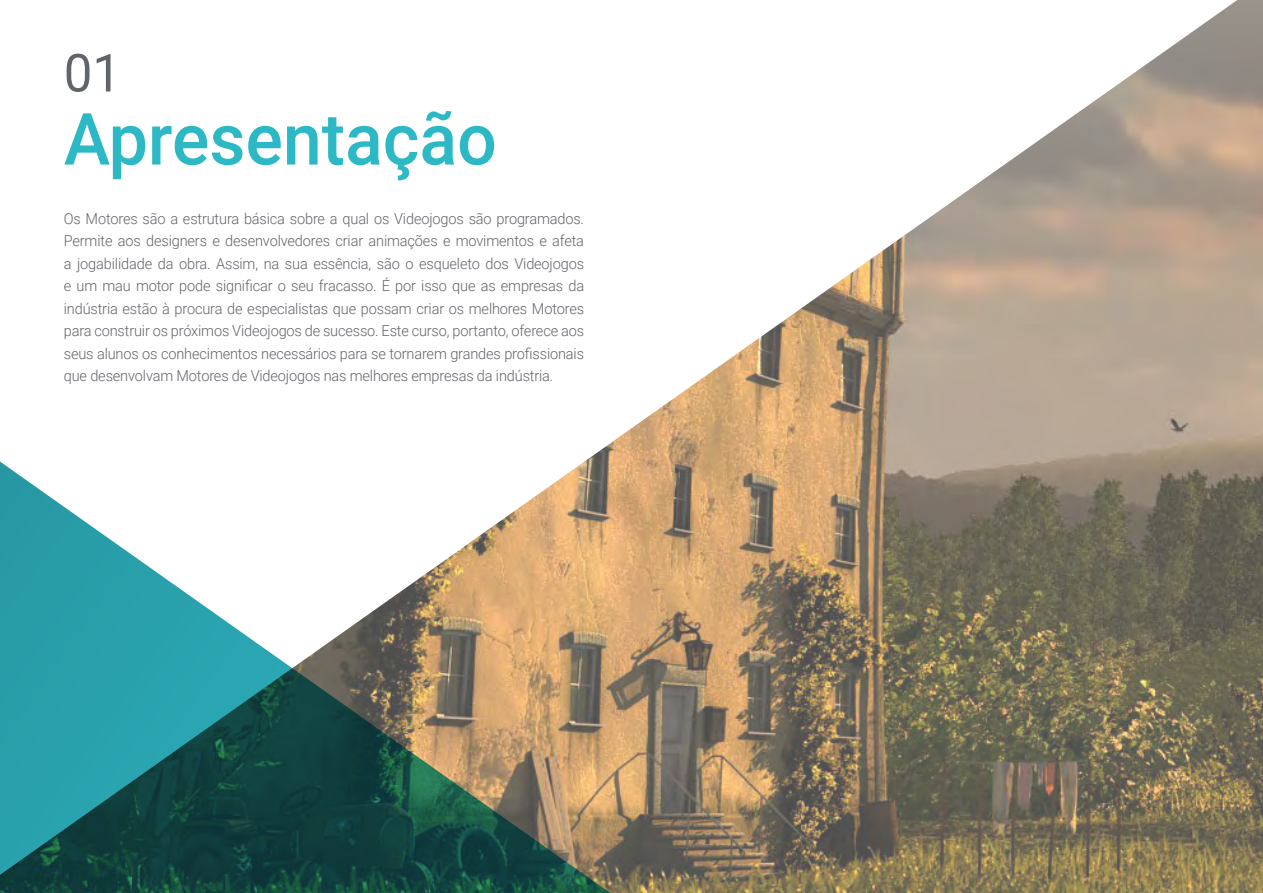
<style>
.page{position:relative;width:1263px;height:893px;background:#fff}
.page>*{position:absolute;margin:0;border:0;box-sizing:border-box;transform-origin:0 0}
.t1{font:500 72px "Roboto";color:#2db8c5}
.t2{font:52.5px "Roboto";color:#61646a}
.t3{font:300 15px/22.5px "Roboto";letter-spacing:-.01em;color:#61646a;text-align:justify}
</style>
<div class="page">
<img style="left:606px;top:0;width:657px;height:893px">
<svg style="left:0;top:446px;width:640px;height:447px"></svg>
<h2 class="t2" style="left:64px;top:36px;width:59px">01</h2>
<h1 class="t1" style="left:64px;top:89px;width:435px">Apresentação</h1>
<p class="t3" style="left:64px;top:207px;width:522px">Os Motores são a estrutura básica sobre a qual os Videojogos são programados.<br>Permite aos designers e desenvolvedores criar animações e movimentos e afeta a jogabilidade da obra. Assim, na sua essência, são o esqueleto dos Videojogos e um mau motor pode significar o seu fracasso. É por isso que as empresas da indústria estão à procura de especialistas que possam criar os melhores Motores para construir os próximos Videojogos de sucesso. Este curso, portanto, oferece aos seus alunos os conhecimentos necessários para se tornarem grandes profissionais que desenvolvam Motores de Videojogos nas melhores empresas da indústria.</p>
</div>
